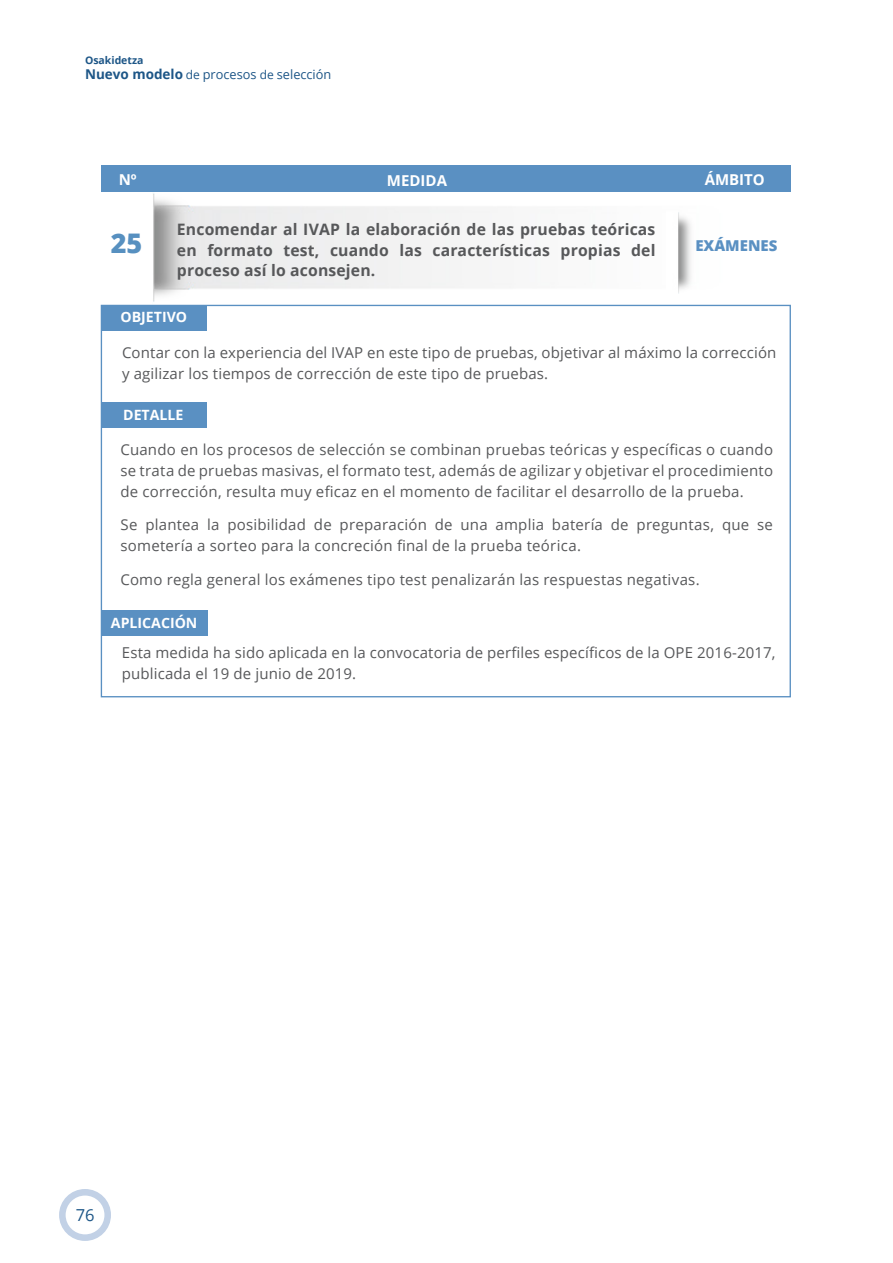
<style>
.page{position:relative;width:893px;height:1263px;background:#fff}
.page>*{position:absolute;margin:0;border:0;box-sizing:border-box;transform-origin:0 0}
.titulo_azul{font:800 27px "Open Sans";color:#5790c0}
.t1{font:16.5px "Open Sans";color:#1d5687}
.texto{font:700 15.75px/20.2px "Open Sans";letter-spacing:.01em;color:#57585a;text-align:justify}
.texto-2{font:15px/21px "Open Sans";letter-spacing:.01em;color:#57585a}
.texto-3{font:700 15px "Open Sans";color:#fff}
.texto-4{font:800 15px "Open Sans";color:#5a90c2}
.texto-5{font:700 14.1px "Open Sans";color:#fff}
.t2{font:12.75px "Open Sans";color:#1d5687}
.t3{font:700 10.5px "Open Sans";color:#1d5687}
.s1{font-weight:700;font-size:13.5px}
.s2{font-size:12px}
</style>
<div class="page">
<div style="left:59px;top:1189px;width:52px;height:52px;border:7px solid #c2d1e6;border-radius:50%"></div>
<img style="left:111px;top:193px;width:621px;height:112px">
<img style="left:666px;top:195px;width:48px;height:110px">
<div style="left:101px;top:305px;width:106px;height:26px;background:#5a90c2"></div>
<div style="left:101px;top:403px;width:105px;height:25px;background:#5a90c2"></div>
<div style="left:102px;top:610px;width:105px;height:26px;background:#5a90c2"></div>
<div style="left:101px;top:166px;width:690px;height:26px;background:#5a90c2"></div>
<p class="t3" style="left:85px;top:53px;width:60px">Osakidetza</p>
<p class="t2" style="left:85px;top:65px;width:248px"><span class="s1">Nuevo modelo</span> <span class="s2">de</span> procesos <span class="s2">de</span> selección</p>
<p class="texto-3" style="left:119px;top:169px;width:20px">Nº</p>
<p class="texto-3" style="left:387px;top:170px;width:62px">MEDIDA</p>
<p class="texto-3" style="left:705px;top:169px;width:62px">ÁMBITO</p>
<p class="titulo_azul" style="left:111px;top:222px;width:33px">25</p>
<p class="texto" style="left:177px;top:219px;width:480px">Encomendar al IVAP la elaboración de las pruebas teóricas en formato test, cuando las características propias del proceso así lo aconsejen.</p>
<p class="texto-4" style="left:695px;top:234px;width:84px">EXÁMENES</p>
<p class="texto-5" style="left:120px;top:307px;width:68px">OBJETIVO</p>
<p class="texto-2" style="left:122px;top:341px;width:656px">Contar con la experiencia del IVAP en este tipo de pruebas, objetivar al máximo la corrección y agilizar los tiempos de corrección de este tipo de pruebas.</p>
<p class="texto-5" style="left:123px;top:405px;width:62px">DETALLE</p>
<p class="texto-2" style="left:120px;top:438px;width:654px;text-align:justify">Cuando en los procesos de selección se combinan pruebas teóricas y específicas o cuando se trata de pruebas masivas, el formato test, además de agilizar y objetivar el procedimiento de corrección, resulta muy eficaz en el momento de facilitar el desarrollo de la prueba.</p>
<p class="texto-2" style="left:120px;top:514px;width:654px">Se plantea la posibilidad de preparación de una amplia batería de preguntas, que se sometería a sorteo para la concreción final de la prueba teórica.</p>
<p class="texto-2" style="left:120px;top:569px;width:581px">Como regla general los exámenes tipo test penalizarán las respuestas negativas.</p>
<p class="texto-5" style="left:111px;top:613px;width:88px">APLICACIÓN</p>
<p class="texto-2" style="left:122px;top:642px;width:655px">Esta medida ha sido aplicada en la convocatoria de perfiles específicos de la OPE 2016-2017, publicada el 19 de junio de 2019.</p>
<p class="t1" style="left:76px;top:1203px;width:20px">76</p>
</div>
